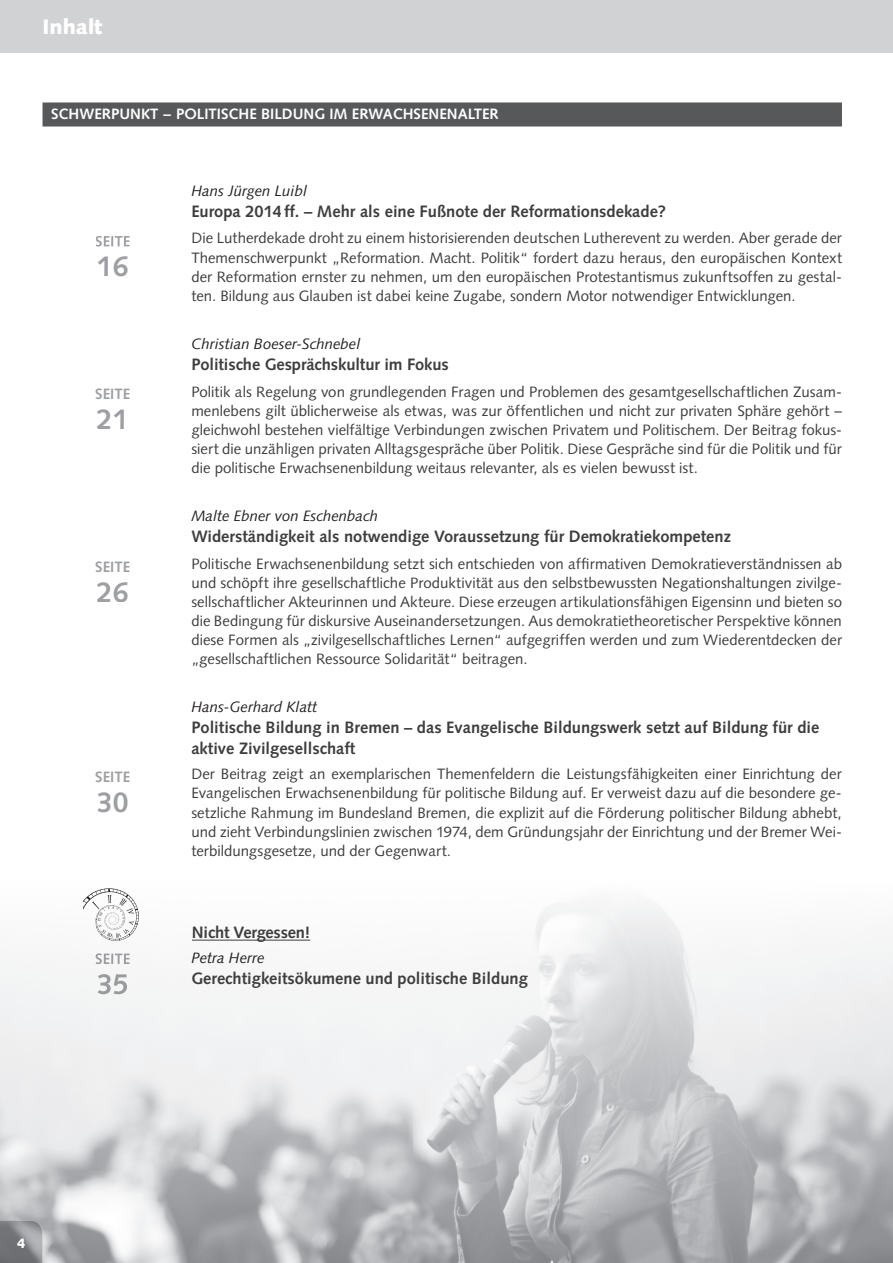
<style>
.page{position:relative;width:893px;height:1263px;background:#fff}
.page>*{position:absolute;margin:0;border:0;box-sizing:border-box;transform-origin:0 0}
.t1{font:700 28.5px "Syntax LT Std";color:#9d9fa2}
.t2{font:900 21px "Syntax LT Std";color:#fff}
.t3{font:700 16.5px/21px "Syntax LT Std";color:#3e3e3f}
.t4{font:15px/19.2px "Syntax LT Std";color:#3e3e3f;text-align:justify}
.t5{font:italic 15px "Syntax LT Std";color:#231f20}
.t6{font:700 15px "Syntax LT Std";color:#fff}
.t7{font:700 15px "Syntax LT Std";color:#9d9fa2}
.t8{font:900 13.5px "Syntax LT Std";color:#fff}
</style>
<div class="page">
<div style="left:0;top:0;width:893px;height:52px;background:#d1d2d4"></div>
<img style="left:0;top:900px;width:893px;height:363px">
<img style="left:636px;top:1235px;width:41px;height:11px">
<img style="left:678px;top:1235px;width:128px;height:14px">
<img style="left:682px;top:1235px;width:100px;height:11px">
<img style="left:813px;top:1236px;width:27px;height:10px">
<img style="left:0;top:1220px;width:43px;height:43px">
<svg style="left:17px;top:1238px;width:8px;height:9px"></svg>
<div style="left:43px;top:102px;width:799px;height:24px;background:#57585a"></div>
<hr style="left:192px;top:940px;width:118px;height:1px;background:#3e3e3f">
<svg style="left:84px;top:888px;width:55px;height:54px"></svg>
<svg style="left:96px;top:236px;width:33px;height:10px"></svg>
<img style="left:96px;top:953px;width:33px;height:11px">
<img style="left:98px;top:974px;width:29px;height:20px">
<h2 class="t2" style="left:43px;top:14px;width:62px">Inhalt</h2>
<p class="t6" style="left:51px;top:105px;width:449px">SCHWERPUNKT – POLITISCHE BILDUNG IM ERWACHSENENALTER</p>
<h1 class="t1" style="left:97px;top:249px;width:33px">16</h1>
<p class="t7" style="left:95px;top:385px;width:37px">SEITE</p>
<h1 class="t1" style="left:97px;top:402px;width:33px">21</h1>
<p class="t7" style="left:95px;top:557px;width:37px">SEITE</p>
<h1 class="t1" style="left:97px;top:575px;width:33px">26</h1>
<p class="t7" style="left:95px;top:768px;width:37px">SEITE</p>
<h1 class="t1" style="left:97px;top:785px;width:33px">30</h1>
<p class="t5" style="left:191px;top:182px;width:117px">Hans Jürgen Luibl</p>
<p class="t3" style="left:191px;top:201px;width:476px">Europa 2014 ff. – Mehr als eine Fußnote der Reformationsdekade?</p>
<p class="t4" style="left:191px;top:229px;width:652px">Die Lutherdekade droht zu einem historisierenden deutschen Lutherevent zu werden. Aber gerade der Themenschwerpunkt „Reformation. Macht. Politik“ fordert dazu heraus, den europäischen Kontext der Reformation ernster zu nehmen, um den europäischen Protestantismus zukunftsoffen zu gestal&shy;ten. Bildung aus Glauben ist dabei keine Zugabe, sondern Motor notwendiger Entwicklungen.</p>
<p class="t5" style="left:191px;top:335px;width:171px">Christian Boeser-Schnebel</p>
<p class="t3" style="left:191px;top:354px;width:259px">Politische Gesprächskultur im Fokus</p>
<p class="t4" style="left:191px;top:382px;width:652px">Politik als Regelung von grundlegenden Fragen und Problemen des gesamtgesellschaftlichen Zusam&shy;menlebens gilt üblicherweise als etwas, was zur öffentlichen und nicht zur privaten Sphäre gehört – gleichwohl bestehen vielfältige Verbindungen zwischen Privatem und Politischem. Der Beitrag fokus&shy;siert die unzähligen privaten Alltagsgespräche über Politik. Diese Gespräche sind für die Politik und für die politische Erwachsenenbildung weitaus relevanter, als es vielen bewusst ist.</p>
<p class="t5" style="left:191px;top:507px;width:188px">Malte Ebner von Eschenbach</p>
<p class="t3" style="left:191px;top:526px;width:541px">Widerständigkeit als notwendige Voraussetzung für Demokratiekompetenz</p>
<p class="t4" style="left:191px;top:554px;width:652px">Politische Erwachsenenbildung setzt sich entschieden von affirmativen Demokratieverständnissen ab und schöpft ihre gesellschaftliche Produktivität aus den selbstbewussten Negationshaltungen zivilge&shy;sellschaftlicher Akteurinnen und Akteure. Diese erzeugen artikulationsfähigen Eigensinn und bieten so die Bedingung für diskursive Auseinandersetzungen. Aus demokratietheoretischer Perspektive können diese Formen als „zivilgesellschaftliches Lernen“ aufgegriffen werden und zum Wiederentdecken der „gesellschaftlichen Ressource Solidarität“ beitragen.</p>
<p class="t5" style="left:191px;top:698px;width:127px">Hans-Gerhard Klatt</p>
<p class="t3" style="left:191px;top:717px;width:629px">Politische Bildung in Bremen – das Evangelische Bildungswerk setzt auf Bildung für die aktive Zivilgesellschaft</p>
<p class="t4" style="left:191px;top:764px;width:652px">Der Beitrag zeigt an exemplarischen Themenfeldern die Leistungsfähigkeiten einer Einrichtung der Evangelischen Erwachsenenbildung für politische Bildung auf. Er verweist dazu auf die besondere ge&shy;setzliche Rahmung im Bundesland Bremen, die explizit auf die Förderung politischer Bildung abhebt, und zieht Verbindungslinien zwischen 1974, dem Gründungsjahr der Einrichtung und der Bremer Wei&shy;terbildungsgesetze, und der Gegenwart.</p>
<p class="t3" style="left:192px;top:922px;width:120px">Nicht Vergessen!</p>
<p class="t5" style="left:191px;top:949px;width:75px">Petra Herre</p>
<p class="t3" style="left:191px;top:968px;width:338px">Gerechtigkeitsökumene und politische Bildung</p>
<p class="t8" style="left:17px;top:1235px;width:10px">4</p>
</div>
